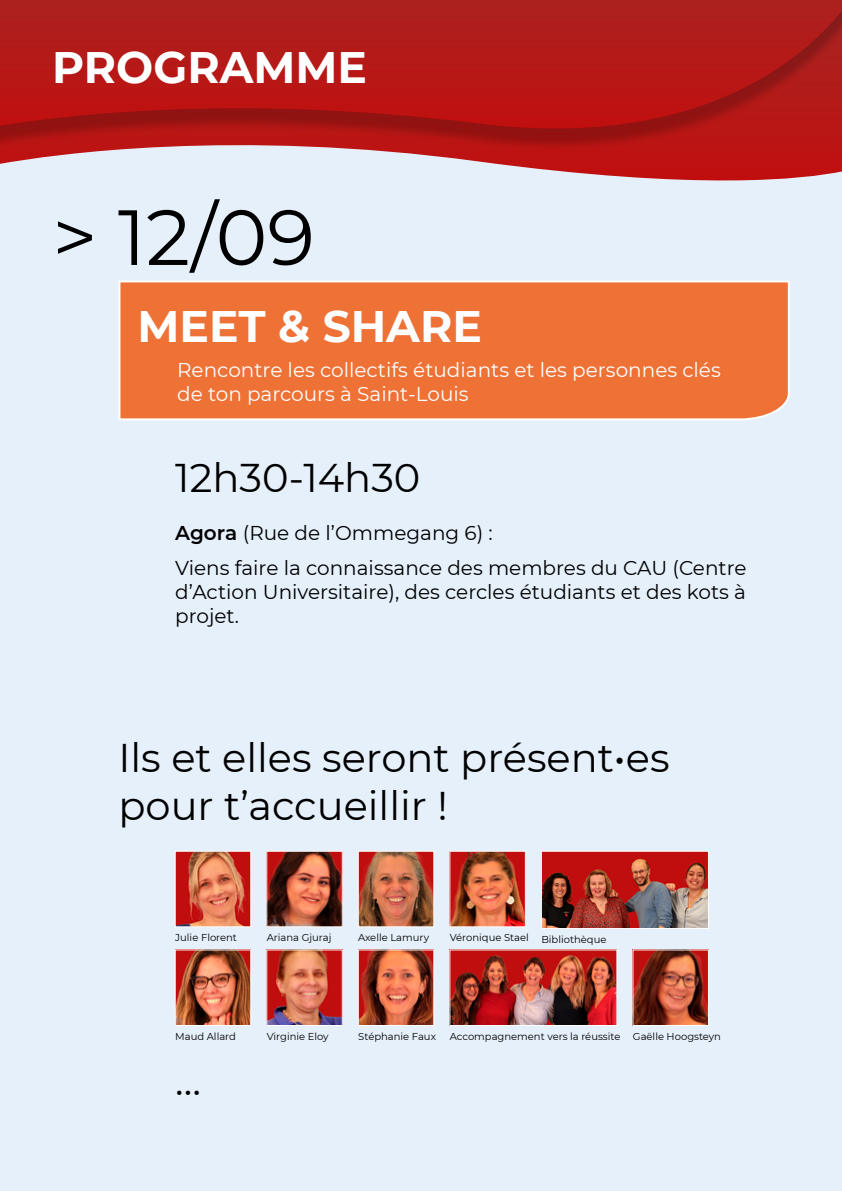
<style>
.page{position:relative;width:842px;height:1191px;background:#e5f0fb}
.page>*{position:absolute;margin:0;border:0;box-sizing:border-box;transform-origin:0 0}
.t1{font:78px "Montserrat";color:#000}
.t2{font:700 44px "Montserrat";color:#fff}
.t3{font:40px/48px "Montserrat";color:#000}
.t4{font:20px/35.4px "Montserrat";color:#000}
.t5{font:20px/24px "Montserrat";color:#fff}
.t6{font:10px "Montserrat";color:#000}
.s1{font-weight:600}
</style>
<div class="page">
<svg style="left:0;top:151px;width:842px;height:30px"></svg>
<svg style="left:0;top:0;width:842px;height:151px;background:#b11a18"></svg>
<div style="left:118px;top:280px;width:672px;height:140px;background:#ee7136"></div>
<img style="left:177px;top:852px;width:72px;height:73px">
<div style="left:175px;top:850px;width:76px;height:77px;border:1px solid #fff"></div>
<img style="left:268px;top:852px;width:73px;height:73px">
<div style="left:266px;top:850px;width:77px;height:77px;border:1px solid #fff"></div>
<img style="left:360px;top:852px;width:72px;height:73px">
<div style="left:358px;top:850px;width:76px;height:77px;border:1px solid #fff"></div>
<img style="left:451px;top:852px;width:73px;height:73px">
<div style="left:449px;top:850px;width:77px;height:77px;border:1px solid #fff"></div>
<img style="left:177px;top:951px;width:72px;height:73px">
<div style="left:175px;top:949px;width:76px;height:77px;border:1px solid #fff"></div>
<img style="left:360px;top:951px;width:72px;height:73px">
<div style="left:358px;top:949px;width:76px;height:77px;border:1px solid #fff"></div>
<img style="left:451px;top:951px;width:164px;height:73px">
<div style="left:449px;top:949px;width:168px;height:77px;border:1px solid #fff"></div>
<img style="left:543px;top:852px;width:164px;height:75px">
<div style="left:541px;top:850px;width:168px;height:79px;border:1px solid #fff"></div>
<img style="left:634px;top:951px;width:73px;height:73px">
<div style="left:632px;top:949px;width:77px;height:77px;border:1px solid #fff"></div>
<img style="left:268px;top:951px;width:73px;height:73px">
<div style="left:266px;top:949px;width:77px;height:77px;border:1px solid #fff"></div>
<h2 class="t2" style="left:52px;top:36px;width:316px">PROGRAMME</h2>
<h1 class="t1" style="left:53px;top:184px;width:264px">&gt; 12/09</h1>
<h2 class="t2" style="left:137px;top:295px;width:346px">MEET &amp; SHARE</h2>
<h3 class="t5" style="left:177px;top:357px;width:545px">Rencontre les collectifs étudiants et les personnes clés de ton parcours à Saint-Louis</h3>
<h3 class="t3" style="left:175px;top:452px;width:247px">12h30-14h30</h3>
<h3 class="t4" style="left:175px;top:514px;width:573px"><span class="s1">Agora</span> (Rue de l’Ommegang 6) :<br>Viens faire la connaissance des membres du CAU (Centre</h3>
<h3 class="t4" style="left:175px;top:579px;width:572px;line-height:24px">d’Action Universitaire), des cercles étudiants et des kots à projet.</h3>
<h3 class="t3" style="left:118px;top:732px;width:553px">Ils et elles seront présent•es pour t’accueillir !</h3>
<p class="t6" style="left:175px;top:931px;width:63px">Julie Florent</p>
<p class="t6" style="left:267px;top:931px;width:66px">Ariana Gjuraj</p>
<p class="t6" style="left:358px;top:931px;width:72px">Axelle Lamury</p>
<p class="t6" style="left:450px;top:931px;width:158px">Véronique Stael Bibliothèque</p>
<p class="t6" style="left:175px;top:1029px;width:62px">Maud Allard</p>
<h3 class="t3" style="left:175px;top:1055px;width:27px">…</h3>
<p class="t6" style="left:267px;top:1029px;width:63px">Virginie Eloy</p>
<p class="t6" style="left:450px;top:1029px;width:172px">Accompagnement vers la réussite</p>
<p class="t6" style="left:358px;top:1029px;width:79px">Stéphanie Faux</p>
<p class="t6" style="left:633px;top:1029px;width:90px">Gaëlle Hoogsteyn</p>
</div>
